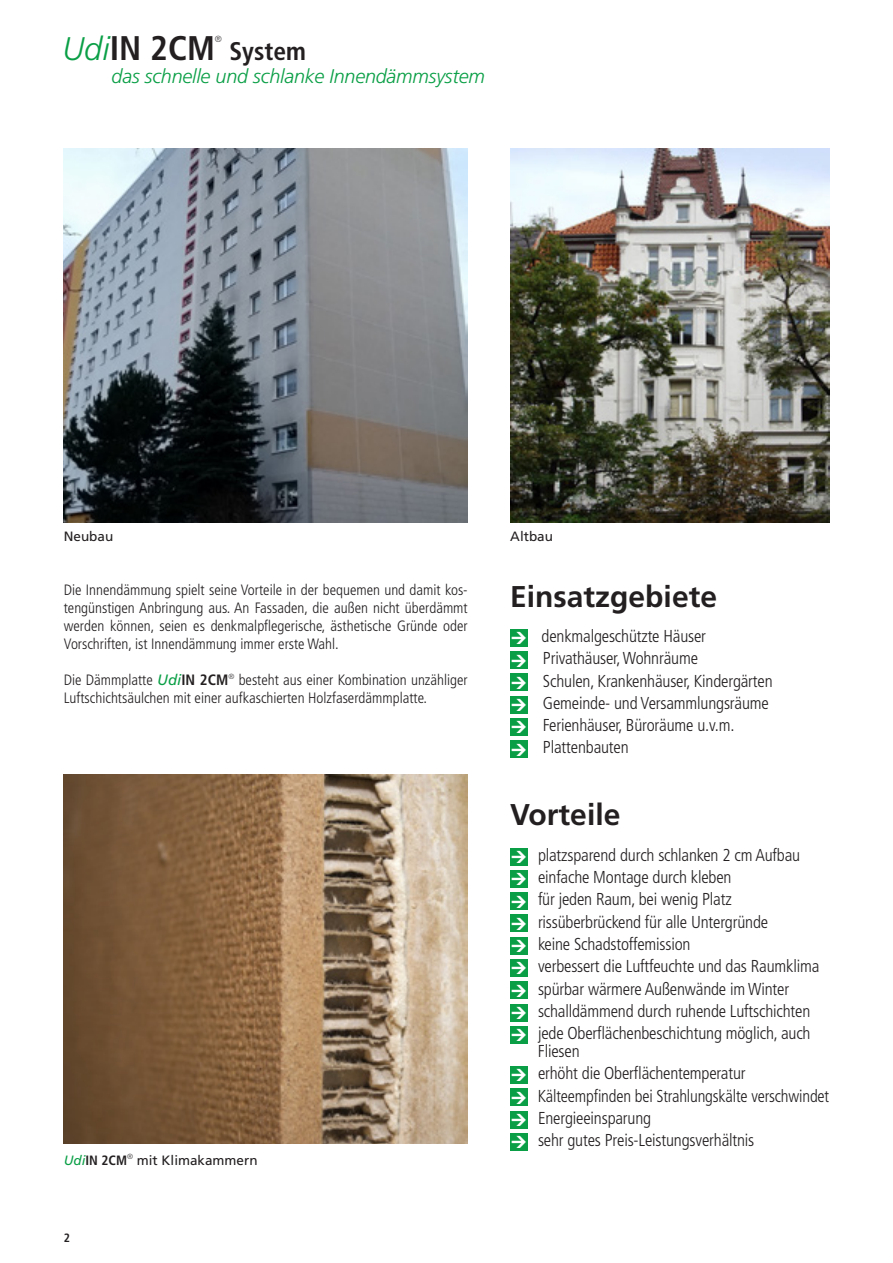
<style>
.page{position:relative;width:893px;height:1263px;background:#fff}
.page>*{position:absolute;margin:0;border:0;box-sizing:border-box;transform-origin:0 0}
.t1{font:700 condensed 34.2px "Frutiger";color:#231f20}
.t2{font:700 30px "Frutiger";color:#231f20}
.t3{font:700 condensed 25.5px "Frutiger";color:#231f20}
.t4{font:italic 300 19.8px "Frutiger";letter-spacing:-.01em;color:#0a9f46}
.Fließtext{font:300 condensed 17.25px/18px "Frutiger";letter-spacing:-.01em;color:#231f20}
.t5{font:300 condensed 15px/18px "Frutiger";color:#231f20;text-align:justify}
.t6{font:13.5px "Frutiger";color:#231f20}
.t7{font:700 condensed 12px "Frutiger";color:#231f20}
.t8{font:300 condensed 8.85px "Frutiger";color:#231f20}
.s1{font-weight:300;font-style:italic;font-stretch:normal;font-size:32.7px;color:#0a9f46}
.s2{font-weight:400;font-style:italic;font-stretch:normal;color:#0a9f46}
.s3{font-weight:700}
.s4{font-style:italic;color:#0a9f46}
.s5{font-weight:700;font-stretch:condensed}
</style>
<div class="page">
<div style="left:510px;top:629px;width:17px;height:17px;background:#0a9f46"></div>
<div style="left:510px;top:652px;width:17px;height:17px;background:#0a9f46"></div>
<div style="left:510px;top:674px;width:17px;height:17px;background:#0a9f46"></div>
<div style="left:510px;top:696px;width:17px;height:17px;background:#0a9f46"></div>
<div style="left:510px;top:718px;width:17px;height:17px;background:#0a9f46"></div>
<div style="left:510px;top:741px;width:17px;height:17px;background:#0a9f46"></div>
<div style="left:510px;top:848px;width:17px;height:17px;background:#0a9f46"></div>
<div style="left:510px;top:870px;width:17px;height:17px;background:#0a9f46"></div>
<div style="left:510px;top:893px;width:17px;height:17px;background:#0a9f46"></div>
<div style="left:510px;top:915px;width:17px;height:17px;background:#0a9f46"></div>
<div style="left:510px;top:937px;width:17px;height:17px;background:#0a9f46"></div>
<div style="left:510px;top:959px;width:17px;height:17px;background:#0a9f46"></div>
<div style="left:510px;top:982px;width:17px;height:17px;background:#0a9f46"></div>
<div style="left:510px;top:1004px;width:17px;height:17px;background:#0a9f46"></div>
<div style="left:510px;top:1026px;width:17px;height:17px;background:#0a9f46"></div>
<div style="left:510px;top:1066px;width:17px;height:17px;background:#0a9f46"></div>
<div style="left:510px;top:1089px;width:17px;height:17px;background:#0a9f46"></div>
<div style="left:510px;top:1111px;width:17px;height:17px;background:#0a9f46"></div>
<div style="left:510px;top:1133px;width:17px;height:17px;background:#0a9f46"></div>
<img style="left:510px;top:149px;width:319px;height:374px">
<img style="left:64px;top:149px;width:404px;height:374px">
<img style="left:64px;top:775px;width:404px;height:368px">
<h1 class="t1" style="left:63px;top:27px;width:154px"><span class="s1">Udi</span>IN 2CM</h1>
<p class="t8" style="left:215px;top:34px;width:9px">®</p>
<h3 class="t3" style="left:229px;top:36px;width:78px">System</h3>
<p class="t4" style="left:112px;top:65px;width:375px">das schnelle und schlanke Innendämmsystem</p>
<p class="t6" style="left:64px;top:528px;width:51px">Neubau</p>
<p class="t5" style="left:64px;top:581px;width:405px">Die Innendämmung spielt seine Vorteile in der bequemen und damit kos&shy;tengünstigen Anbringung aus. An Fassaden, die außen nicht überdämmt werden können, seien es denkmalpflegerische, ästhetische Gründe oder Vorschriften, ist Innendämmung immer erste Wahl.</p>
<p class="t5" style="left:64px;top:671px;width:405px">Die Dämmplatte <span class="s2">Udi</span><span class="s3">IN 2CM</span><sup>®</sup> besteht aus einer Kombination unzähliger<br>Luftschichtsäulchen mit einer aufkaschierten Holzfaserdämmplatte.</p>
<p class="t6" style="left:64px;top:1152px;width:195px"><span class="s4">Udi</span><span class="s5">IN 2CM</span><sup>®</sup> mit Klimakammern</p>
<p class="t7" style="left:64px;top:1231px;width:8px">2</p>
<p class="t6" style="left:510px;top:528px;width:44px">Altbau</p>
<p class="t2" style="left:510px;top:579px;width:208px">Einsatzgebiete</p>
<p class="Fließtext" style="left:542px;top:627px;width:166px">denkmalgeschützte Häuser</p>
<p class="Fließtext" style="left:543px;top:650px;width:157px">Privathäuser, Wohnräume</p>
<p class="Fließtext" style="left:543px;top:672px;width:231px">Schulen, Krankenhäuser, Kindergärten</p>
<p class="Fließtext" style="left:543px;top:694px;width:227px">Gemeinde- und Versammlungsräume</p>
<p class="Fließtext" style="left:543px;top:716px;width:193px">Ferienhäuser, Büroräume u.v.m.</p>
<p class="Fließtext" style="left:543px;top:739px;width:87px">Plattenbauten</p>
<p class="t2" style="left:510px;top:797px;width:112px">Vorteile</p>
<p class="Fließtext" style="left:538px;top:846px;width:264px">platzsparend durch schlanken 2 cm Aufbau</p>
<p class="Fließtext" style="left:538px;top:868px;width:195px">einfache Montage durch kleben</p>
<p class="Fließtext" style="left:538px;top:891px;width:195px">für jeden Raum, bei wenig Platz</p>
<p class="Fließtext" style="left:538px;top:913px;width:232px">rissüberbrückend für alle Untergründe</p>
<p class="Fließtext" style="left:538px;top:935px;width:154px">keine Schadstoffemission</p>
<p class="Fließtext" style="left:538px;top:957px;width:283px">verbessert die Luftfeuchte und das Raumklima</p>
<p class="Fließtext" style="left:538px;top:980px;width:253px">spürbar wärmere Außenwände im Winter</p>
<p class="Fließtext" style="left:538px;top:1002px;width:274px">schalldämmend durch ruhende Luftschichten</p>
<p class="Fließtext" style="left:538px;top:1024px;width:274px">jede Oberflächenbeschichtung möglich, auch<br>Fliesen</p>
<p class="Fließtext" style="left:538px;top:1064px;width:209px">erhöht die Oberflächentemperatur</p>
<p class="Fließtext" style="left:538px;top:1087px;width:293px">Kälteempfinden bei Strahlungskälte verschwindet</p>
<p class="Fließtext" style="left:538px;top:1109px;width:115px">Energieeinsparung</p>
<p class="Fließtext" style="left:538px;top:1131px;width:218px">sehr gutes Preis-Leistungsverhältnis</p>
</div>
